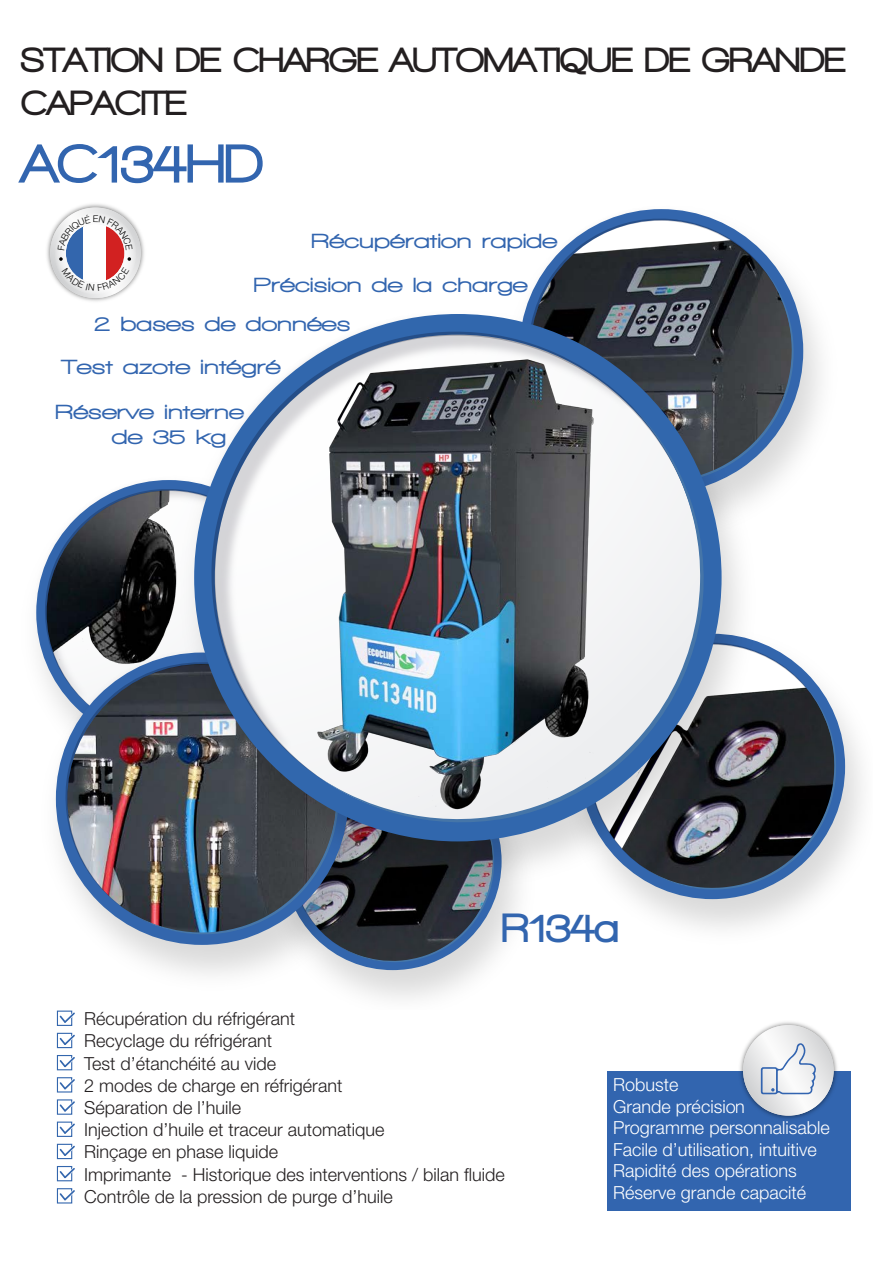
<style>
.page{position:relative;width:893px;height:1263px;background:#fff}
.page>*{position:absolute;margin:0;border:0;box-sizing:border-box;transform-origin:0 0}
.Titre{font:900 56.25px "Walkway";color:#3265af}
.Titre-2{font:900 42px "Walkway";color:#3265af}
.Titre-3{font:900 36px/43.2px "Walkway";color:#231f20}
.texte_gras_accroche{font:900 21px "Walkway Expand";color:#3265af}
.Texte{font:300 18px "Helvetica Neue LT Pro";color:#231f20}
.Texte-2{font:300 18px "Helvetica Neue LT Pro";color:#fff}
</style>
<div class="page">
<svg style="left:76px;top:489px;width:76px;height:29px"></svg>
<img style="left:36px;top:518px;width:360px;height:481px">
<img style="left:35px;top:608px;width:117px;height:334px">
<svg style="left:56px;top:652px;width:292px;height:293px"></svg>
<svg style="left:65px;top:662px;width:87px;height:252px"></svg>
<img style="left:125px;top:703px;width:214px;height:232px">
<img style="left:396px;top:304px;width:467px;height:695px">
<svg style="left:609px;top:209px;width:194px;height:284px"></svg>
<svg style="left:544px;top:219px;width:244px;height:52px"></svg>
<svg style="left:587px;top:258px;width:207px;height:225px;background:#57616e"></svg>
<img style="left:167px;top:298px;width:603px;height:603px">
<img style="left:152px;top:271px;width:527px;height:526px">
<svg style="left:194px;top:314px;width:528px;height:527px"></svg>
<svg style="left:211px;top:332px;width:482px;height:453px"></svg>
<img style="left:319px;top:405px;width:385px;height:418px">
<img style="left:47px;top:204px;width:97px;height:98px">
<svg style="left:50px;top:208px;width:91px;height:90px"></svg>
<div style="left:607px;top:1071px;width:243px;height:139px;background:#3265af"></div>
<svg style="left:57px;top:1010px;width:18px;height:16px"></svg>
<svg style="left:57px;top:1032px;width:18px;height:16px"></svg>
<svg style="left:57px;top:1055px;width:18px;height:15px"></svg>
<svg style="left:57px;top:1077px;width:18px;height:15px"></svg>
<svg style="left:57px;top:1099px;width:18px;height:16px"></svg>
<svg style="left:57px;top:1121px;width:18px;height:16px"></svg>
<svg style="left:57px;top:1143px;width:18px;height:16px"></svg>
<svg style="left:57px;top:1166px;width:18px;height:15px"></svg>
<svg style="left:57px;top:1188px;width:18px;height:15px"></svg>
<img style="left:740px;top:1022px;width:97px;height:97px">
<svg style="left:743px;top:1025px;width:91px;height:90px;background:#e3e4e5"></svg>
<svg style="left:761px;top:1043px;width:56px;height:51px"></svg>
<svg style="left:54px;top:212px;width:82px;height:82px"></svg>
<p class="Titre-3" style="left:21px;top:38px;width:825px">STATION DE CHARGE AUTOMATIQUE DE GRANDE<br>CAPACITE</p>
<p class="Titre" style="left:21px;top:133px;width:243px">AC134HD</p>
<p class="texte_gras_accroche" style="left:311px;top:229px;width:248px">Récupération rapide</p>
<p class="texte_gras_accroche" style="left:253px;top:274px;width:276px">Précision de la charge</p>
<p class="texte_gras_accroche" style="left:94px;top:313px;width:258px">2 bases de données</p>
<p class="texte_gras_accroche" style="left:61px;top:355px;width:221px">Test azote intégré</p>
<p class="texte_gras_accroche" style="left:55px;top:401px;width:190px">Réserve interne</p>
<p class="texte_gras_accroche" style="left:112px;top:426px;width:116px">de 35 kg</p>
<p class="Titre-2" style="left:502px;top:905px;width:119px">R134a</p>
<p class="Texte" style="left:84px;top:1008px;width:213px">Récupération du réfrigérant</p>
<p class="Texte" style="left:84px;top:1030px;width:190px">Recyclage du réfrigérant</p>
<p class="Texte" style="left:84px;top:1052px;width:194px">Test d’étanchéité au vide</p>
<p class="Texte" style="left:84px;top:1074px;width:260px">2 modes de charge en réfrigérant</p>
<p class="Texte" style="left:84px;top:1097px;width:159px">Séparation de l’huile</p>
<p class="Texte" style="left:84px;top:1119px;width:302px">Injection d’huile et traceur automatique</p>
<p class="Texte" style="left:84px;top:1141px;width:196px">Rinçage en phase liquide</p>
<p class="Texte" style="left:84px;top:1163px;width:422px">Imprimante - Historique des interventions / bilan fluide</p>
<p class="Texte" style="left:84px;top:1185px;width:310px">Contrôle de la pression de purge d’huile</p>
<p class="Texte-2" style="left:613px;top:1074px;width:67px">Robuste</p>
<p class="Texte-2" style="left:613px;top:1095px;width:134px">Grande précision</p>
<p class="Texte-2" style="left:613px;top:1117px;width:218px">Programme personnalisable</p>
<p class="Texte-2" style="left:613px;top:1138px;width:205px">Facile d’utilisation, intuitive</p>
<p class="Texte-2" style="left:613px;top:1160px;width:185px">Rapidité des opérations</p>
<p class="Texte-2" style="left:613px;top:1182px;width:194px">Réserve grande capacité</p>
</div>
